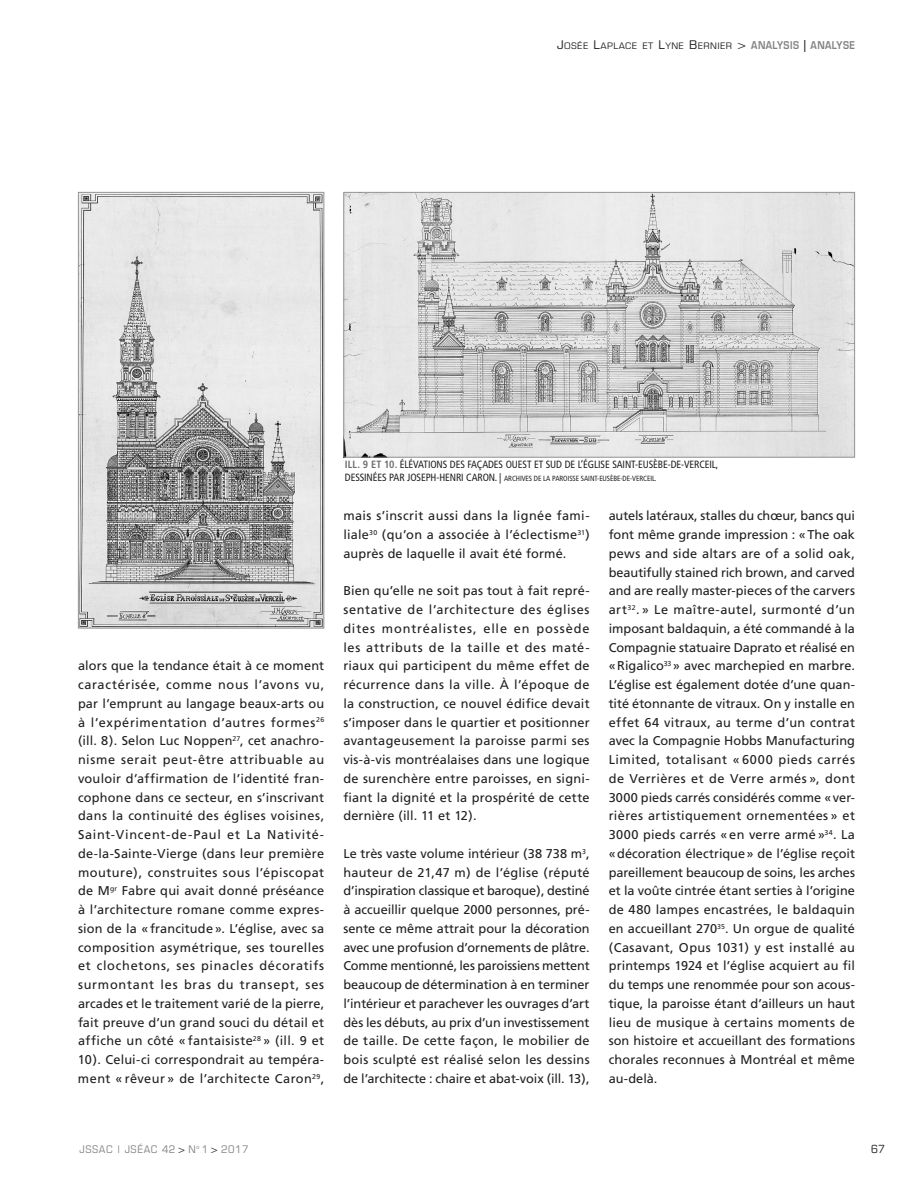
<style>
.page{position:relative;width:918px;height:1188px;background:#fff}
.page>*{position:absolute;margin:0;border:0;box-sizing:border-box;transform-origin:0 0}
.t1{font:12.75px/18.8px "Frutiger";letter-spacing:.015em;color:#231f20;text-align:justify}
.t2{font:condensed 12px "Eurostile";color:#231f20;scale:1.2 1}
.t3{font:condensed 11.25px "Eurostile";color:#231f20;scale:1.1 1}
.t4{font:condensed 10.5px "Frutiger";letter-spacing:-.01em;color:#231f20}
.t5{font:condensed 10.5px "Eurostile";letter-spacing:.05em;color:#808285;scale:1.1 1}
.t6{font:600 10.5px "Eurostile";letter-spacing:.05em;color:#808285;scale:.85 1}
.t7{font:condensed 9px "Eurostile";letter-spacing:.035em;color:#231f20;scale:1.2 1}
.t8{font:condensed 7.5px "Frutiger";letter-spacing:-.01em;color:#231f20}
.s1{font-size:12px}
.s2{font-size:12px;color:#231f20}
.s3{font-size:9px}
.s4{font-weight:700;color:#6c6d70}
.s5{font-size:10.5px}
.s6{color:#231f20}
</style>
<div class="page">
<img style="left:80px;top:194px;width:242px;height:432px">
<div style="left:78px;top:192px;width:246px;height:436px;border:1px solid #939598"></div>
<img style="left:345px;top:194px;width:508px;height:262px">
<div style="left:343px;top:192px;width:512px;height:266px;border:1px solid #939598"></div>
<p class="t7" style="left:698px;top:40px;width:42px">ERNIER <span class="s1">&gt;</span></p>
<p class="t6" style="left:751px;top:38px;width:124px">ANALYSIS <span class="s2">|</span> ANALYSE</p>
<p class="t7" style="left:557px;top:40px;width:86px"><span class="s1">J</span>OSÉE <span class="s1">L</span>APLACE<span class="s1">L</span>UCIE</p>
<p class="t2" style="left:642px;top:37px;width:43px"><span class="s3">ET</span> LK. M</p>
<p class="t7" style="left:665px;top:40px;width:57px">YNE <span class="s1">B</span>ORISSET</p>
<p class="t1" style="left:78px;top:656px;width:248px">alors que la tendance était à ce moment caractérisée, comme nous l’avons vu, par l’emprunt au langage beaux-arts ou à l’expérimentation d’autres formes<sup>26 </sup>(ill. 8). Selon Luc Noppen<sup>27</sup>, cet anachro&shy;nisme serait peut-être attribuable au vouloir d’affirmation de l’identité fran&shy;cophone dans ce secteur, en s’inscrivant dans la continuité des églises voisines, Saint-Vincent-de-Paul et La Nativité&shy;de-la-Sainte-Vierge (dans leur première mouture), construites sous l’épiscopat de M<sup>gr</sup> Fabre qui avait donné préséance à l’architecture romane comme expres&shy;sion de la «francitude». L’église, avec sa composition asymétrique, ses tourelles et clochetons, ses pinacles décoratifs surmontant les bras du transept, ses arcades et le traitement varié de la pierre, fait preuve d’un grand souci du détail et affiche un côté « fantaisiste<sup>28</sup> » (ill. 9 et 10). Celui-ci correspondrait au tempéra&shy;ment « rêveur » de l’architecte Caron<sup>29</sup>,</p>
<p class="t4" style="left:345px;top:459px;width:375px"><span class="s4">ILL. 9 ET 10.</span> ÉLÉVATIONS DES FAÇADES OUEST ET SUD DE L’ÉGLISE SAINT-EUSÈBE-DE-VERCEIL,</p>
<p class="t8" style="left:345px;top:474px;width:313px"><span class="s5">DESSINÉES PAR JOSEPH-HENRI CARON. |</span> ARCHIVES DE LA PAROISSE SAINT-EUSÈBE-DE-VERCEIL.</p>
<p class="t1" style="left:343px;top:506px;width:248px">mais s’inscrit aussi dans la lignée fami&shy;liale<sup>30</sup> (qu’on a associée à l’éclectisme<sup>31</sup>) auprès de laquelle il avait été formé.</p>
<p class="t1" style="left:343px;top:581px;width:248px">Bien qu’elle ne soit pas tout à fait repré&shy;sentative de l’architecture des églises dites montréalistes, elle en possède les attributs de la taille et des maté&shy;riaux qui participent du même effet de récurrence dans la ville. À l’époque de la construction, ce nouvel édifice devait s’imposer dans le quartier et positionner avantageusement la paroisse parmi ses vis-à-vis montréalaises dans une logique de surenchère entre paroisses, en signi&shy;fiant la dignité et la prospérité de cette dernière (ill. 11 et 12).</p>
<p class="t1" style="left:343px;top:844px;width:248px">Le très vaste volume intérieur (38 738 m<sup>3</sup>, hauteur de 21,47 m) de l’église (réputé d’inspiration classique et baroque), destiné à accueillir quelque 2000 personnes, pré&shy;sente ce même attrait pour la décoration avec une profusion d’ornements de plâtre.<br>Comme mentionné, les paroissiens mettent beaucoup de détermination à en terminer l’intérieur et parachever les ouvrages d’art dès les débuts, au prix d’un investissement de taille. De cette façon, le mobilier de bois sculpté est réalisé selon les dessins de l’architecte : chaire et abat-voix (ill. 13),</p>
<p class="t1" style="left:609px;top:507px;width:248px">autels latéraux, stalles du chœur, bancs qui font même grande impression : «The oak pews and side altars are of a solid oak, beautifully stained rich brown, and carved and are really master-pieces of the carvers art<sup>32</sup>. » Le maître-autel, surmonté d’un imposant baldaquin, a été commandé à la Compagnie statuaire Daprato et réalisé en «Rigalico<sup>33</sup> » avec marchepied en marbre.<br>L’église est également dotée d’une quan&shy;tité étonnante de vitraux. On y installe en effet 64 vitraux, au terme d’un contrat avec la Compagnie Hobbs Manufacturing Limited, totalisant « 6000 pieds carrés de Verrières et de Verre armés », dont 3000 pieds carrés considérés comme «ver&shy;rières artistiquement ornementées » et 3000 pieds carrés « en verre armé »<sup>34</sup>. La «décoration électrique» de l’église reçoit pareillement beaucoup de soins, les arches et la voûte cintrée étant serties à l’origine de 480 lampes encastrées, le baldaquin en accueillant 270<sup>35</sup>. Un orgue de qualité (Casavant, Opus 1031) y est installé au printemps 1924 et l’église acquiert au fil du temps une renommée pour son acous&shy;tique, la paroisse étant d’ailleurs un haut lieu de musique à certains moments de son histoire et accueillant des formations chorales reconnues à Montréal et même au-delà.</p>
<p class="t5" style="left:80px;top:1143px;width:155px">JSSAC | JSÉAC 42 <span class="s6">&gt;</span> N<sup>o</sup> 1 <span class="s6">&gt;</span> 2017</p>
<p class="t3" style="left:871px;top:1142px;width:14px">67</p>
</div>
